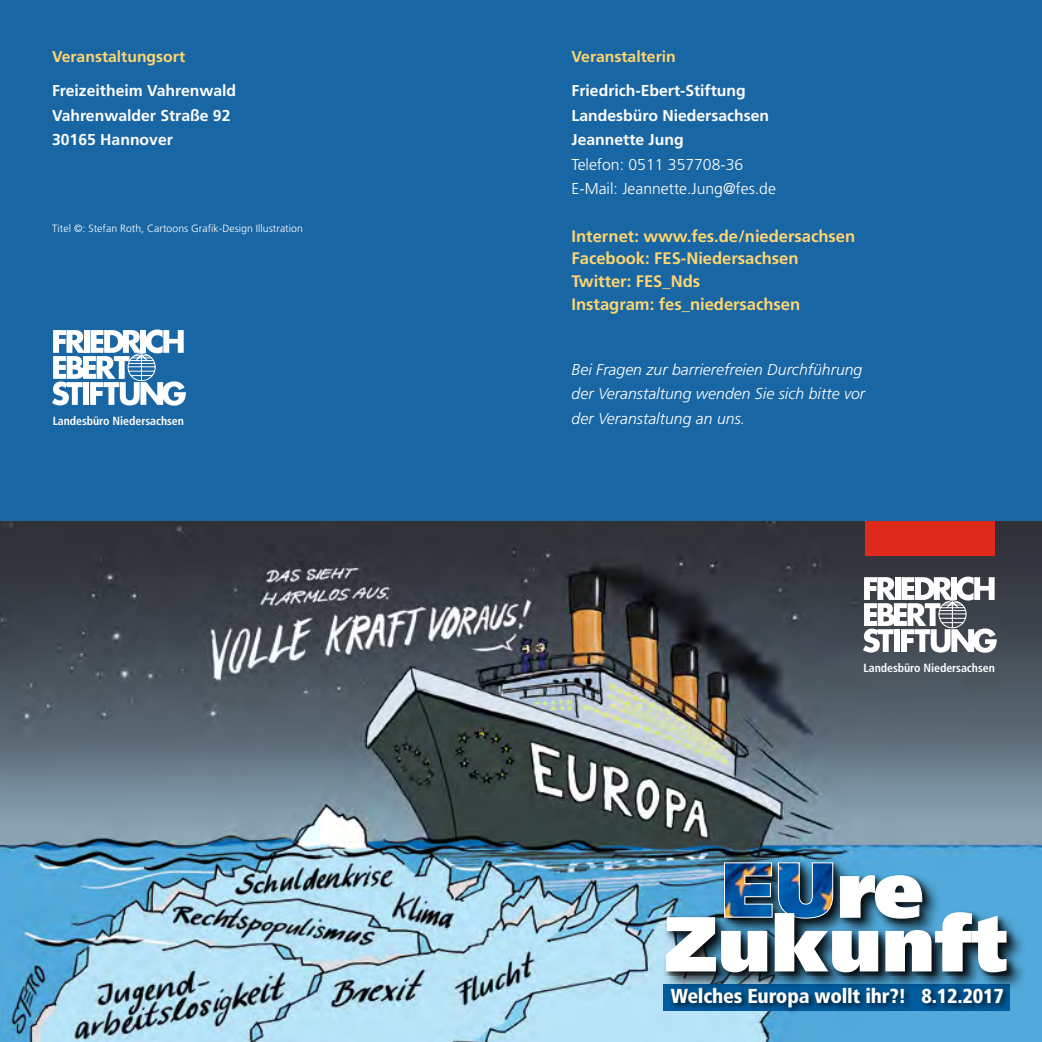
<style>
.page{position:relative;width:1042px;height:1042px;background:#fff}
.page>*{position:absolute;margin:0;border:0;box-sizing:border-box;transform-origin:0 0}
.t1{font:900 condensed 20.3px "Frutiger";letter-spacing:-.01em;color:#fff}
.t2{font:700 16.62px/22.8px "Frutiger";letter-spacing:-.005em;color:#ffd66f}
.t3{font:italic 300 15.75px/24.5px "Frutiger";letter-spacing:.005em;color:#fff}
.t4{font:300 15.75px/24.5px "Frutiger";color:#fff}
.t5{font:700 15.75px/34.5px "Frutiger";color:#fff}
.t6{font:700 15.75px/34.5px "Frutiger CE";color:#fff}
.t7{font:700 condensed 11.9px "Frutiger";letter-spacing:-.005em;color:#fff}
.t8{font:300 10.5px "Frutiger";letter-spacing:.005em;color:#fff}
.s1{font-family:"Frutiger CE";color:#ffd66f}
.s2{color:#ffd66f}
.s3{font-family:"Frutiger CE";font-weight:700}
</style>
<div class="page">
<img style="left:0;top:521px;width:1042px;height:521px">
<div style="left:865px;top:521px;width:129px;height:35px;background:#dd2a1b"></div>
<svg style="left:863px;top:576px;width:134px;height:77px"></svg>
<div style="left:0;top:0;width:1042px;height:521px;background:#1966a5"></div>
<svg style="left:52px;top:329px;width:134px;height:77px"></svg>
<div style="left:668px;top:985px;width:343px;height:31px;background:#000;opacity:.75"></div>
<div style="left:663px;top:860px;width:364px;height:132px;background:#000;opacity:.75"></div>
<div style="left:721px;top:854px;width:212px;height:69px;background:#000;opacity:.75"></div>
<div style="left:650px;top:909px;width:365px;height:66px;background:#000;opacity:.75"></div>
<img style="left:650px;top:857px;width:356px;height:115px">
<p class="t5" style="left:52px;top:39px;width:186px"><span class="s1">Veranstaltungsort<br></span>Freizeitheim Vahrenwald</p>
<p class="t5" style="left:52px;top:103px;width:180px;line-height:24.5px">Vahrenwalder Straße 92<br>30165 Hannover</p>
<p class="t8" style="left:52px;top:222px;width:252px">Titel ©: Stefan Roth, Cartoons Grafik-Design Illustration</p>
<p class="t6" style="left:571px;top:39px;width:176px"><span class="s2">Veranstalterin<br></span>Friedrich-Ebert-Stiftung</p>
<p class="t4" style="left:571px;top:103px;width:206px"><span class="s3">Landesbüro Niedersachsen<br>Jeannette Jung<br></span>Telefon: 0511 357708-36<br>E-Mail: Jeannette.Jung@fes.de</p>
<p class="t2" style="left:571px;top:224px;width:285px">Internet: www.fes.de/niedersachsen<br>Facebook: FES-Niedersachsen<br>Twitter: FES_Nds<br>Instagram: fes_niedersachsen</p>
<p class="t3" style="left:571px;top:357px;width:295px">Bei Fragen zur barrierefreien Durchführung der Veranstaltung wenden Sie sich bitte vor</p>
<p class="t7" style="left:53px;top:414px;width:133px">Landesbüro Niedersachsen</p>
<p class="t3" style="left:571px;top:406px;width:175px">der Veranstaltung an uns.</p>
<p class="t7" style="left:863px;top:661px;width:133px">Landesbüro Niedersachsen</p>
<p class="t1" style="left:671px;top:983px;width:335px">Welches Europa wollt ihr?! 8.12.2017</p>
</div>
